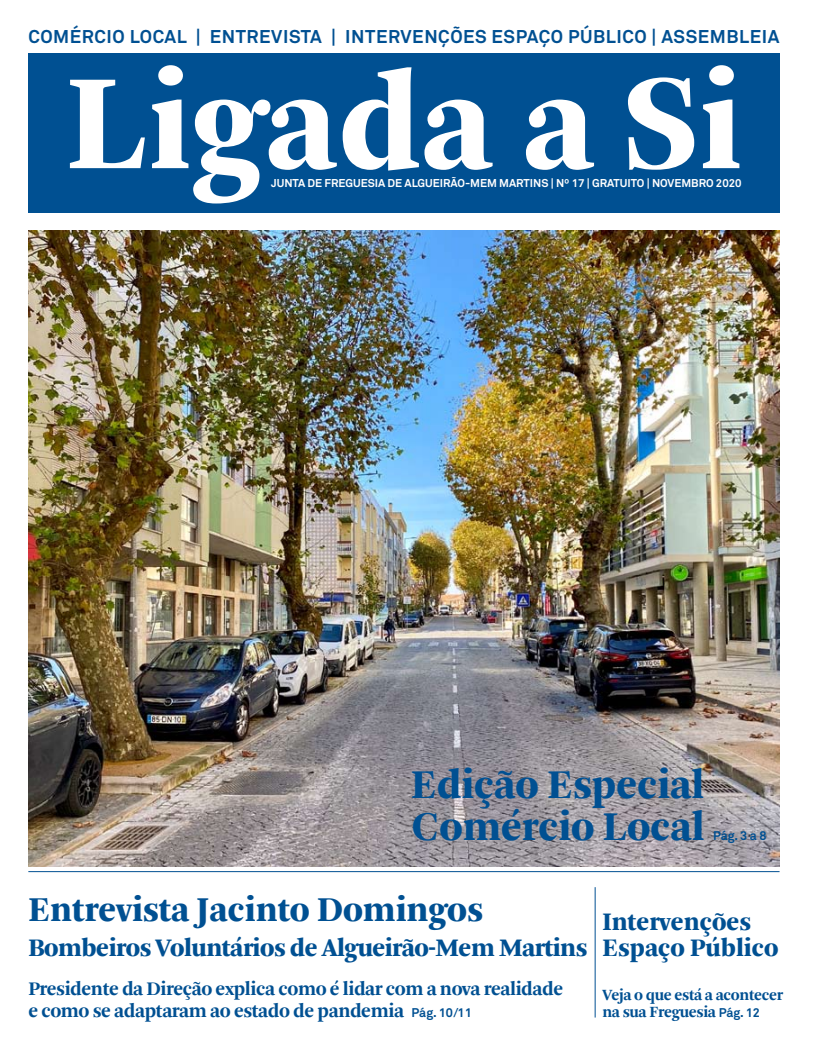
<style>
.page{position:relative;width:815px;height:1053px;background:#fff}
.page>*{position:absolute;margin:0;border:0;box-sizing:border-box;transform-origin:0 0}
.t1{font:900 142.5px "Arnhem";letter-spacing:.005em;color:#fff}
.t2{font:900 42.5px/42.5px "Arnhem";color:#005092}
.t3{font:900 36.25px "Arnhem";color:#005092}
.t4{font:900 26.25px "Arnhem";letter-spacing:-.02em;color:#005092}
.t5{font:900 26.25px/26.2px "Arnhem";color:#005092}
.t6{font:700 20px/21.9px "Arnhem";letter-spacing:-.02em;color:#005092}
.t7{font:700 18.25px "Akkurat";letter-spacing:.03em;color:#005092}
.t8{font:700 16.25px/17.5px "Arnhem";letter-spacing:-.02em;color:#005092}
.t9{font:700 12.5px "Akkurat";color:#005092}
.t10{font:700 11.25px "Akkurat";letter-spacing:-.005em;color:#fff}
.s1{font-family:"Akkurat";font-size:12.5px}
</style>
<div class="page">
<img style="left:28px;top:230px;width:752px;height:636px">
<div style="left:28px;top:53px;width:752px;height:160px;background:#005092"></div>
<hr style="left:28px;top:871px;width:752px;height:1px;background:#005092">
<hr style="left:595px;top:887px;width:1px;height:130px;background:#005092">
<p class="t7" style="left:28px;top:25px;width:328px">COMÉRCIO LOCAL | ENTREVISTA | INTE</p>
<p class="t7" style="left:388px;top:25px;width:26px">RVEN</p>
<p class="t7" style="left:438px;top:25px;width:286px">ÇÕES ESPAÇO PÚBLICO | ASSEMBL</p>
<p class="t7" style="left:750px;top:25px;width:22px">EIA</p>
<h1 class="t1" style="left:66px;top:61px;width:677px">Ligada a Si</h1>
<p class="t10" style="left:271px;top:176px;width:419px">JUNTA DE FREGUESIA DE ALGUEIRÃO-MEM MARTINS | Nº 17 | GRATUITO | NOVEMBRO</p>
<p class="t10" style="left:716px;top:176px;width:27px">2020</p>
<h2 class="t2" style="left:411px;top:766px;width:295px">Edição Especial<br>Comércio Local</h2>
<p class="t9" style="left:713px;top:827px;width:55px">PÁG. 3 A 8</p>
<h3 class="t3" style="left:28px;top:893px;width:456px">Entrevista Jacinto Domingos</h3>
<h3 class="t4" style="left:28px;top:936px;width:560px">Bombeiros Voluntários de Algueirão-Mem Martins</h3>
<h3 class="t5" style="left:602px;top:910px;width:178px">Intervenções<br>Espaço Público</h3>
<p class="t6" style="left:28px;top:979px;width:536px">Presidente da Direção explica como é lidar com a nova realidade e como se adaptaram ao estado de pandemia <span class="s1">PÁG. 10/11</span></p>
<p class="t8" style="left:602px;top:987px;width:182px">Veja o que está a acontecer na sua Freguesia <span class="s1">PÁG. 12</span></p>
</div>
